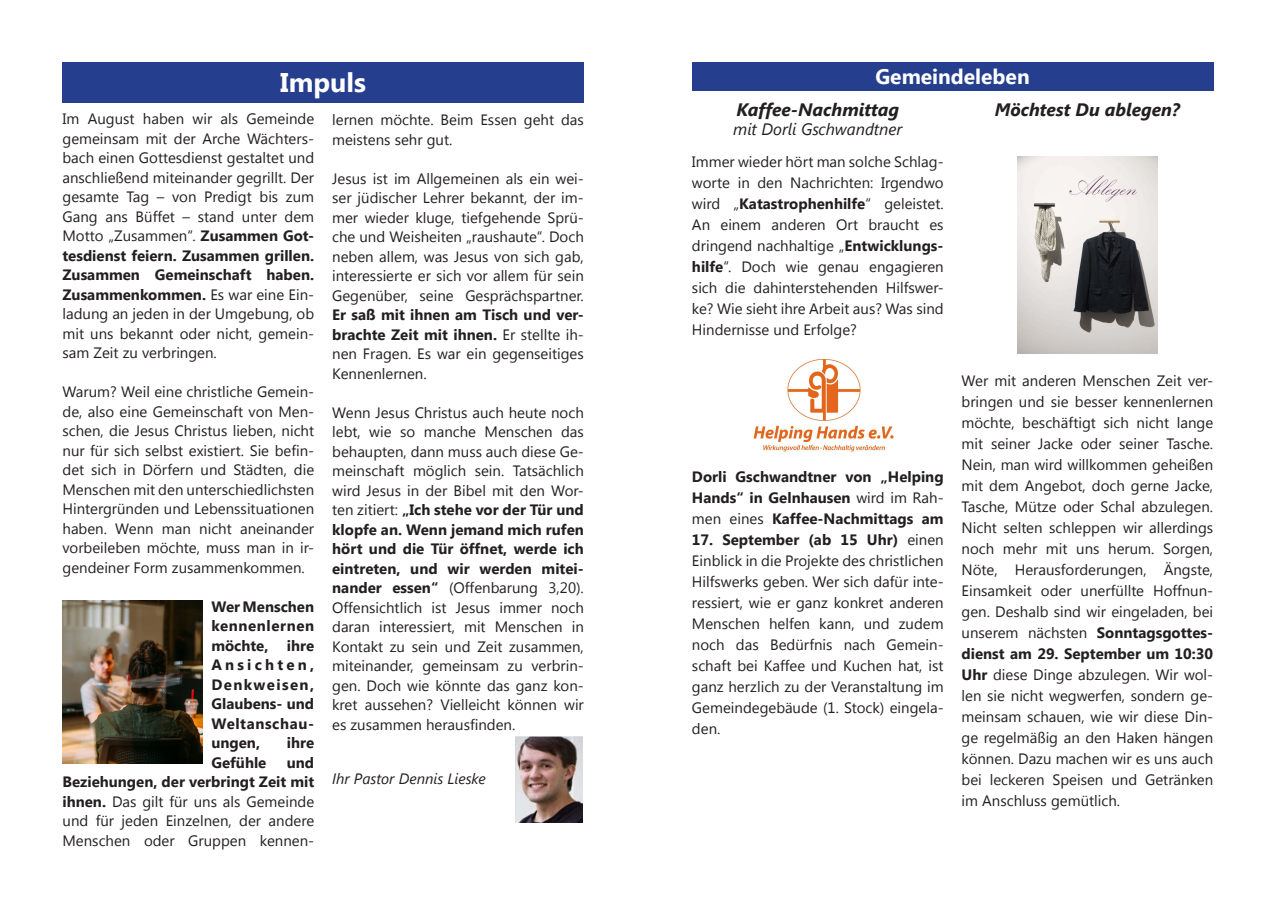
<style>
.page{position:relative;width:1280px;height:910px;background:#fff}
.page>*{position:absolute;margin:0;border:0;box-sizing:border-box;transform-origin:0 0}
.t1{font:700 27px "Segoe UI";color:#fff}
.t2{font:700 21px "Segoe UI";color:#fff}
.t3{font:italic 700 18px "Segoe UI";color:#231f20}
.t4{font:italic 16.5px "Segoe UI";color:#231f20}
.t5{font:15px/19.5px "Segoe UI";color:#231f20;text-align:justify}
.t6{font:700 15px/19.5px "Segoe UI";color:#231f20;text-align:justify}
.t7{font:italic 15px "Segoe UI";color:#231f20}
.s1{font-weight:700}
.s2{font-weight:400}
</style>
<div class="page">
<div style="left:63px;top:63px;width:521px;height:40px;background:#253f8e"></div>
<div style="left:692px;top:63px;width:521px;height:28px;background:#253f8e"></div>
<img style="left:753px;top:358px;width:141px;height:94px">
<img style="left:515px;top:737px;width:67px;height:85px">
<img style="left:63px;top:601px;width:140px;height:163px">
<img style="left:1018px;top:156px;width:139px;height:198px">
<p class="t1" style="left:280px;top:63px;width:87px">Impuls</p>
<p class="t2" style="left:875px;top:62px;width:156px">Gemeindeleben</p>
<p class="t5" style="left:63px;top:109px;width:253px">Im August haben wir als Gemeinde gemeinsam mit der Arche Wächters&shy;bach einen Gottesdienst gestaltet und anschließend miteinander gegrillt. Der gesamte Tag – von Predigt bis zum Gang ans Büffet – stand unter dem Motto „Zusammen“. <span class="s1">Zusammen Got&shy;tesdienst feiern. Zusammen grillen.<br>Zusammen Gemeinschaft haben.<br>Zusammenkommen.</span> Es war eine Ein&shy;ladung an jeden in der Umgebung, ob mit uns bekannt oder nicht, gemein&shy;sam Zeit zu verbringen.</p>
<p class="t5" style="left:63px;top:382px;width:253px">Warum? Weil eine christliche Gemein&shy;de, also eine Gemeinschaft von Men&shy;schen, die Jesus Christus lieben, nicht nur für sich selbst existiert. Sie befin&shy;det sich in Dörfern und Städten, die Menschen mit den unterschiedlichsten Hintergründen und Lebenssituationen haben. Wenn man nicht aneinander vorbeileben möchte, muss man in ir&shy;gendeiner Form zusammenkommen.</p>
<p class="t6" style="left:211px;top:596px;width:104px">Wer Menschen kennenlernen möchte, ihre Ansichten, Denkweisen, Glaubens- und Weltanschau&shy;ungen,</p>
<p class="t3" style="left:736px;top:96px;width:164px">Kaffee-Nachmittag</p>
<p class="t4" style="left:733px;top:118px;width:171px">mit Dorli Gschwandtner</p>
<p class="t5" style="left:692px;top:151px;width:253px;line-height:21px">Immer wieder hört man solche Schlag&shy;worte in den Nachrichten: Irgendwo wird „<span class="s1">Katastrophenhilfe</span>“ geleistet.<br>An einem anderen Ort braucht es dringend nachhaltige „<span class="s1">Entwicklungs&shy;hilfe</span>“. Doch wie genau engagieren sich die dahinterstehenden Hilfswer&shy;ke? Wie sieht ihre Arbeit aus? Was sind Hindernisse und Erfolge?</p>
<p class="t3" style="left:995px;top:97px;width:187px">Möchtest Du ablegen?</p>
<p class="t5" style="left:332px;top:109px;width:253px">lernen möchte. Beim Essen geht das meistens sehr gut.</p>
<p class="t5" style="left:332px;top:168px;width:253px">Jesus ist im Allgemeinen als ein wei&shy;ser jüdischer Lehrer bekannt, der im&shy;mer wieder kluge, tiefgehende Sprü&shy;che und Weisheiten „raushaute“. Doch neben allem, was Jesus von sich gab, interessierte er sich vor allem für sein Gegenüber, seine Gesprächspartner.<br><span class="s1">Er saß mit ihnen am Tisch und ver&shy;brachte Zeit mit ihnen.</span> Er stellte ih&shy;nen Fragen. Es war ein gegenseitiges Kennenlernen.</p>
<p class="t5" style="left:332px;top:402px;width:253px">Wenn Jesus Christus auch heute noch lebt, wie so manche Menschen das behaupten, dann muss auch diese Ge&shy;meinschaft möglich sein. Tatsächlich wird Jesus in der Bibel mit den Wor&shy;ten zitiert: <span class="s1">„Ich stehe vor der Tür und klopfe an. Wenn jemand mich rufen hört und die Tür öffnet, werde ich eintreten, und wir werden mitei&shy;nander essen“</span> (Offenbarung 3,20).<br>Offensichtlich ist Jesus immer noch daran interessiert, mit Menschen in Kontakt zu sein und Zeit zusammen, miteinander, gemeinsam zu verbrin&shy;gen. Doch wie könnte das ganz kon&shy;kret aussehen? Vielleicht können wir es zusammen herausfinden.</p>
<p class="t5" style="left:961px;top:369px;width:253px;line-height:21px">Wer mit anderen Menschen Zeit ver&shy;bringen und sie besser kennenlernen möchte, beschäftigt sich nicht lange mit seiner Jacke oder seiner Tasche.<br>Nein, man wird willkommen geheißen mit dem Angebot, doch gerne Jacke, Tasche, Mütze oder Schal abzulegen.<br>Nicht selten schleppen wir allerdings noch mehr mit uns herum. Sorgen, Nöte, Herausforderungen, Ängste, Einsamkeit oder unerfüllte Hoffnun&shy;gen. Deshalb sind wir eingeladen, bei unserem nächsten <span class="s1">Sonntagsgottes&shy;dienst am 29. September um 10:30<br>Uhr</span> diese Dinge abzulegen. Wir wol&shy;len sie nicht wegwerfen, sondern ge&shy;meinsam schauen, wie wir diese Din&shy;ge regelmäßig an den Haken hängen können. Dazu machen wir es uns auch bei leckeren Speisen und Getränken im Anschluss gemütlich.</p>
<p class="t6" style="left:692px;top:466px;width:253px;line-height:21px">Dorli Gschwandtner von „Helping Hands“ in Gelnhausen <span class="s2">wird im Rah&shy;men eines</span> Kaffee-Nachmittags am</p>
<p class="t5" style="left:692px;top:529px;width:253px;line-height:21px"><span class="s1">17. September (ab 15 Uhr)</span> einen Einblick in die Projekte des christlichen Hilfswerks geben. Wer sich dafür inte&shy;ressiert, wie er ganz konkret anderen Menschen helfen kann, und zudem noch das Bedürfnis nach Gemein&shy;schaft bei Kaffee und Kuchen hat, ist ganz herzlich zu der Veranstaltung im Gemeindegebäude (1. Stock) eingela&shy;den.</p>
<p class="t6" style="left:287px;top:732px;width:29px">ihre</p>
<p class="t6" style="left:211px;top:752px;width:57px">Gefühle</p>
<p class="t5" style="left:63px;top:752px;width:253px;text-indent:224px"><span class="s1">und Beziehungen, der verbringt Zeit mit ihnen.</span> Das gilt für uns als Gemeinde und für jeden Einzelnen, der andere Menschen oder Gruppen kennen-</p>
<p class="t7" style="left:332px;top:768px;width:155px">Ihr Pastor Dennis Lieske</p>
</div>
